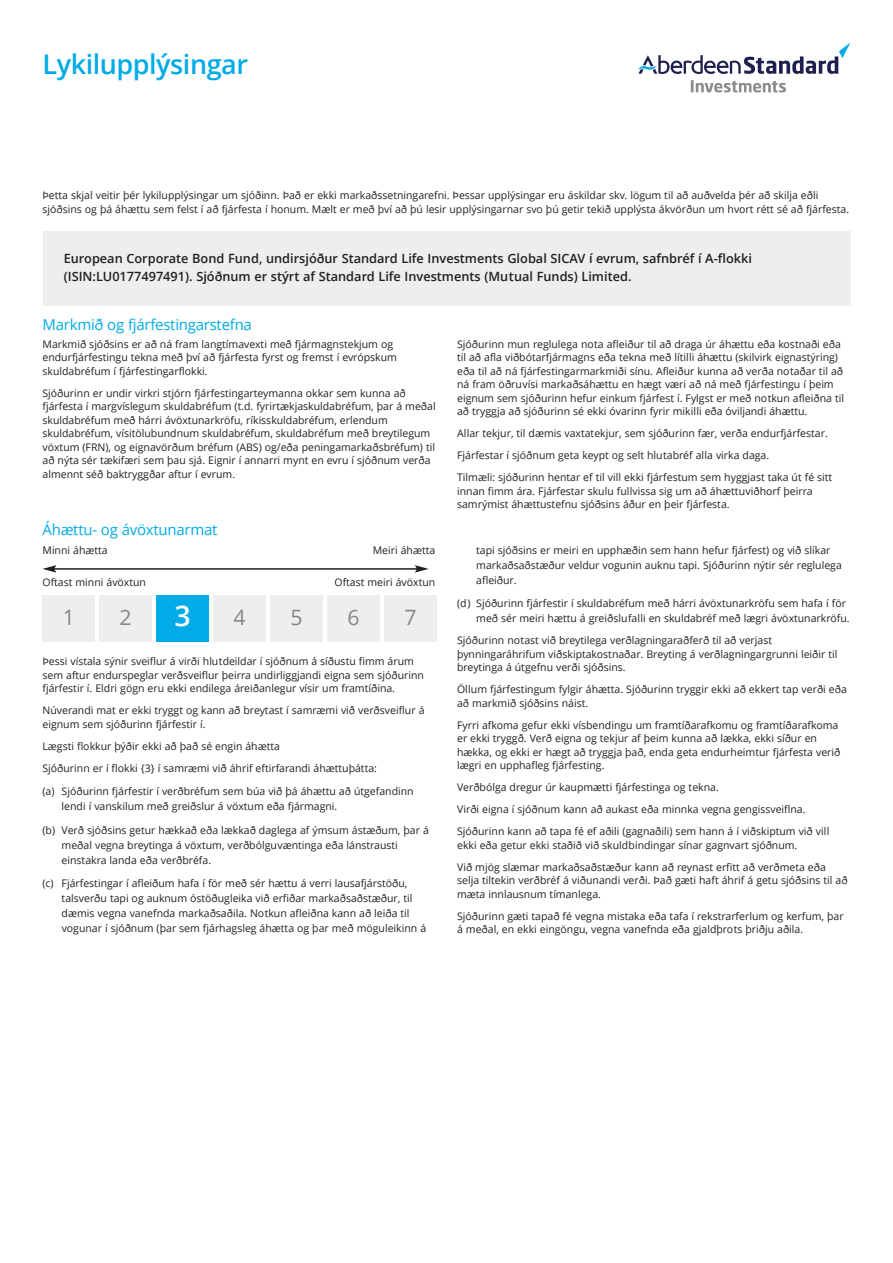
<style>
.page{position:relative;width:893px;height:1263px;background:#fff}
.page>*{position:absolute;margin:0;border:0;box-sizing:border-box;transform-origin:0 0}
.t1{font:600 28.5px "Open Sans";color:#fff}
.t2{font:600 27px "Open Sans";letter-spacing:-.015em;color:#00abe7}
.t3{font:21.15px "Open Sans";color:#8a8289}
.t4{font:15px "Open Sans";letter-spacing:-.015em;color:#00abe7}
.t5{font:600 12.75px/18px "Open Sans";color:#231f20}
.t6{font:10.5px/13.5px "Open Sans";color:#231f20}
.s1{font-weight:400;font-size:21.15px;color:#8a8289}
</style>
<div class="page">
<svg style="left:638px;top:43px;width:212px;height:31px"></svg>
<svg style="left:691px;top:80px;width:95px;height:12px"></svg>
<div style="left:43px;top:231px;width:807px;height:74px;background:#eeeeef"></div>
<hr style="left:54px;top:568px;width:363px;height:2px;background:#231f20">
<svg style="left:43px;top:565px;width:13px;height:8px"></svg>
<svg style="left:415px;top:565px;width:14px;height:8px"></svg>
<div style="left:43px;top:595px;width:52px;height:47px;background:#eeeeef"></div>
<div style="left:99px;top:595px;width:53px;height:47px;background:#eeeeef"></div>
<div style="left:270px;top:595px;width:53px;height:47px;background:#eeeeef"></div>
<div style="left:327px;top:595px;width:53px;height:47px;background:#eeeeef"></div>
<div style="left:384px;top:595px;width:53px;height:47px;background:#eeeeef"></div>
<div style="left:213px;top:595px;width:53px;height:47px;background:#eeeeef"></div>
<div style="left:156px;top:595px;width:53px;height:47px;background:#00abe7"></div>
<h2 class="t2" style="left:43px;top:45px;width:207px">Lykilupplýsingar</h2>
<p class="t6" style="left:43px;top:189px;width:808px">Þetta skjal veitir þér lykilupplýsingar um sjóðinn. Það er ekki markaðssetningarefni. Þessar upplýsingar eru áskildar skv. lögum til að auðvelda þér að skilja eðli sjóðsins og þá áhættu sem felst í að fjárfesta í honum. Mælt er með því að þú lesir upplýsingarnar svo þú getir tekið upplýsta ákvörðun um hvort rétt sé að fjárfesta.</p>
<p class="t5" style="left:64px;top:249px;width:690px">European Corporate Bond Fund, undirsjóður Standard Life Investments Global SICAV í evrum, safnbréf í A-flokki (ISIN:LU0177497491). Sjóðnum er stýrt af Standard Life Investments (Mutual Funds) Limited.</p>
<h3 class="t4" style="left:43px;top:314px;width:211px">Markmið og fjárfestingarstefna</h3>
<p class="t6" style="left:43px;top:337px;width:356px">Markmið sjóðsins er að ná fram langtímavexti með fjármagnstekjum og endurfjárfestingu tekna með því að fjárfesta fyrst og fremst í evrópskum skuldabréfum í fjárfestingarflokki.</p>
<p class="t6" style="left:43px;top:386px;width:395px">Sjóðurinn er undir virkri stjórn fjárfestingarteymanna okkar sem kunna að fjárfesta í margvíslegum skuldabréfum (t.d. fyrirtækjaskuldabréfum, þar á meðal skuldabréfum með hárri ávöxtunarkröfu, ríkisskuldabréfum, erlendum skuldabréfum, vísitölubundnum skuldabréfum, skuldabréfum með breytilegum vöxtum (FRN), og eignavörðum bréfum (ABS) og/eða peningamarkaðsbréfum) til að nýta sér tækifæri sem þau sjá. Eignir í annarri mynt en evru í sjóðnum verða almennt séð baktryggðar aftur í evrum.</p>
<p class="t6" style="left:457px;top:337px;width:388px">Sjóðurinn mun reglulega nota afleiður til að draga úr áhættu eða kostnaði eða til að afla viðbótarfjármagns eða tekna með lítilli áhættu (skilvirk eignastýring) eða til að ná fjárfestingarmarkmiði sínu. Afleiður kunna að verða notaðar til að ná fram öðruvísi markaðsáhættu en hægt væri að ná með fjárfestingu í þeim eignum sem sjóðurinn hefur einkum fjárfest í. Fylgst er með notkun afleiðna til að tryggja að sjóðurinn sé ekki óvarinn fyrir mikilli eða óviljandi áhættu.</p>
<p class="t6" style="left:457px;top:422px;width:377px;line-height:22px">Allar tekjur, til dæmis vaxtatekjur, sem sjóðurinn fær, verða endurfjárfestar.<br>Fjárfestar í sjóðnum geta keypt og selt hlutabréf alla virka daga.<br>Tilmæli: sjóðurinn hentar ef til vill ekki fjárfestum sem hyggjast taka út fé sitt</p>
<p class="t6" style="left:457px;top:484px;width:357px">innan fimm ára. Fjárfestar skulu fullvissa sig um að áhættuviðhorf þeirra samrýmist áhættustefnu sjóðsins áður en þeir fjárfesta.</p>
<h3 class="t4" style="left:43px;top:519px;width:176px">Áhættu- og ávöxtunarmat</h3>
<p class="t6" style="left:43px;top:543px;width:67px">Minni áhætta</p>
<p class="t6" style="left:373px;top:543px;width:64px">Meiri áhætta</p>
<p class="t6" style="left:43px;top:575px;width:105px">Oftast minni ávöxtun</p>
<p class="t6" style="left:335px;top:575px;width:102px">Oftast meiri ávöxtun</p>
<h3 class="t3" style="left:63px;top:602px;width:14px">1</h3>
<h3 class="t3" style="left:120px;top:602px;width:14px">2</h3>
<h1 class="t1" style="left:175px;top:596px;width:18px">3<span class="s1">3</span></h1>
<h3 class="t3" style="left:234px;top:602px;width:14px">4</h3>
<h3 class="t3" style="left:291px;top:602px;width:14px">5</h3>
<h3 class="t3" style="left:347px;top:602px;width:14px">6</h3>
<h3 class="t3" style="left:404px;top:602px;width:14px">7</h3>
<p class="t6" style="left:43px;top:654px;width:383px">Þessi vístala sýnir sveiflur á virði hlutdeildar í sjóðnum á síðustu fimm árum sem aftur endurspeglar verðsveiflur þeirra undirliggjandi eigna sem sjóðurinn fjárfestir í. Eldri gögn eru ekki endilega áreiðanlegur vísir um framtíðina.</p>
<p class="t6" style="left:43px;top:703px;width:383px">Núverandi mat er ekki tryggt og kann að breytast í samræmi við verðsveiflur á eignum sem sjóðurinn fjárfestir í.</p>
<p class="t6" style="left:43px;top:735px;width:336px;line-height:22px">Lægsti flokkur þýðir ekki að það sé engin áhætta<br>Sjóðurinn er í flokki {3} í samræmi við áhrif eftirfarandi áhættuþátta:</p>
<p class="t6" style="left:62px;top:784px;width:353px;line-height:15px;text-indent:-19px">(a) Sjóðurinn fjárfestir í verðbréfum sem búa við þá áhættu að útgefandinn lendi í vanskilum með greiðslur á vöxtum eða fjármagni.</p>
<p class="t6" style="left:62px;top:822px;width:369px;line-height:15px;text-indent:-19px">(b) Verð sjóðsins getur hækkað eða lækkað daglega af ýmsum ástæðum, þar á meðal vegna breytinga á vöxtum, verðbólguvæntinga eða lánstrausti einstakra landa eða verðbréfa.</p>
<p class="t6" style="left:62px;top:876px;width:366px;line-height:15px;text-indent:-19px">(c) Fjárfestingar í afleiðum hafa í för með sér hættu á verri lausafjárstöðu, talsverðu tapi og auknum óstöðugleika við erfiðar markaðsaðstæður, til dæmis vegna vanefnda markaðsaðila. Notkun afleiðna kann að leiða til vogunar í sjóðnum (þar sem fjárhagsleg áhætta og þar með möguleikinn á</p>
<p class="t6" style="left:476px;top:542px;width:367px;line-height:15px">tapi sjóðsins er meiri en upphæðin sem hann hefur fjárfest) og við slíkar markaðsaðstæður veldur vogunin auknu tapi. Sjóðurinn nýtir sér reglulega afleiður.</p>
<p class="t6" style="left:476px;top:595px;width:375px;line-height:15px;text-indent:-19px">(d) Sjóðurinn fjárfestir í skuldabréfum með hárri ávöxtunarkröfu sem hafa í för með sér meiri hættu á greiðslufalli en skuldabréf með lægri ávöxtunarkröfu.</p>
<p class="t6" style="left:457px;top:633px;width:382px">Sjóðurinn notast við breytilega verðlagningaraðferð til að verjast þynningaráhrifum viðskiptakostnaðar. Breyting á verðlagningargrunni leiðir til breytinga á útgefnu verði sjóðsins.</p>
<p class="t6" style="left:457px;top:682px;width:391px">Öllum fjárfestingum fylgir áhætta. Sjóðurinn tryggir ekki að ekkert tap verði eða að markmið sjóðsins náist.</p>
<p class="t6" style="left:457px;top:718px;width:385px">Fyrri afkoma gefur ekki vísbendingu um framtíðarafkomu og framtíðarafkoma er ekki tryggð. Verð eigna og tekjur af þeim kunna að lækka, ekki síður en hækka, og ekki er hægt að tryggja það, enda geta endurheimtur fjárfesta verið lægri en upphafleg fjárfesting.</p>
<p class="t6" style="left:457px;top:776px;width:374px;line-height:22px">Verðbólga dregur úr kaupmætti fjárfestinga og tekna.<br>Virði eigna í sjóðnum kann að aukast eða minnka vegna gengissveiflna.<br>Sjóðurinn kann að tapa fé ef aðili (gagnaðili) sem hann á í viðskiptum við vill</p>
<p class="t6" style="left:457px;top:833px;width:370px;line-height:22px">ekki eða getur ekki staðið við skuldbindingar sínar gagnvart sjóðnum.<br>Við mjög slæmar markaðsaðstæður kann að reynast erfitt að verðmeta eða</p>
<p class="t6" style="left:457px;top:873px;width:392px">selja tiltekin verðbréf á viðunandi verði. Það gæti haft áhrif á getu sjóðsins til að mæta innlausnum tímanlega.</p>
<p class="t6" style="left:457px;top:909px;width:388px">Sjóðurinn gæti tapað fé vegna mistaka eða tafa í rekstrarferlum og kerfum, þar á meðal, en ekki eingöngu, vegna vanefnda eða gjaldþrots þriðju aðila.</p>
</div>
